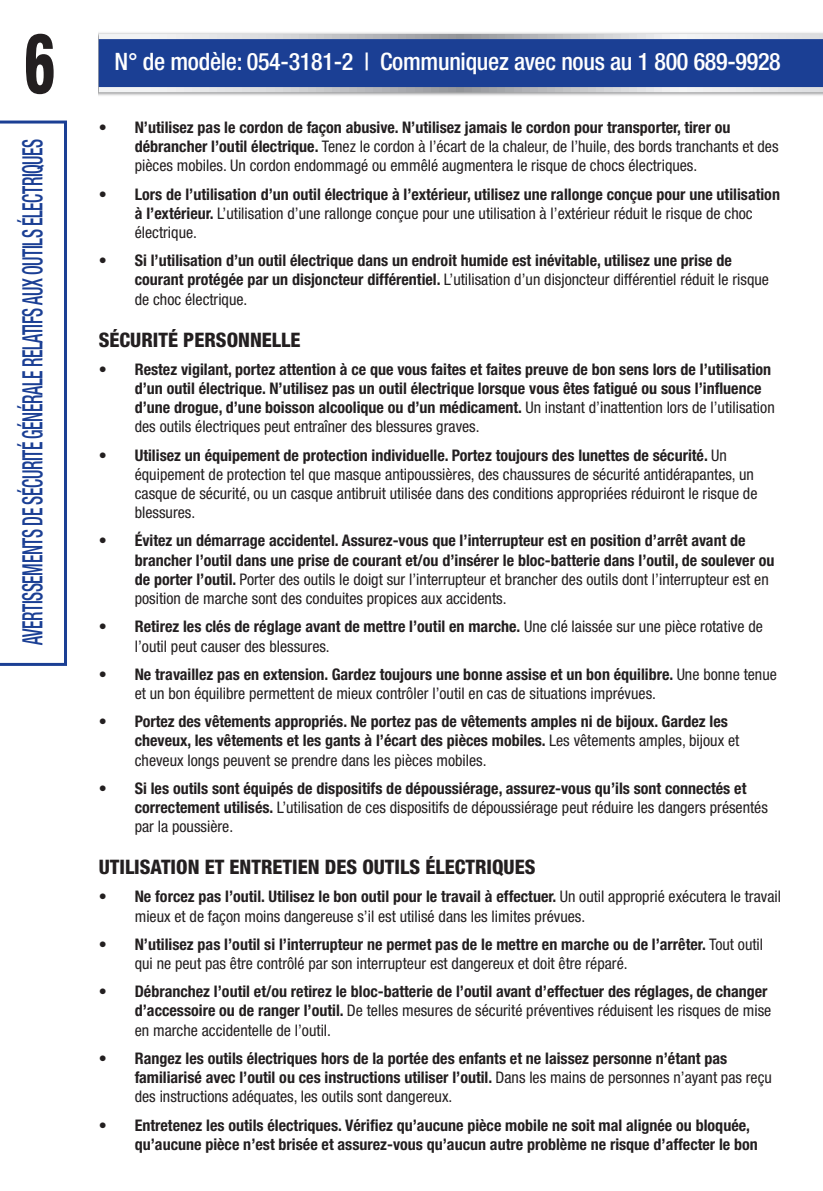
<style>
.page{position:relative;width:823px;height:1191px;background:#fff}
.page>*{position:absolute;margin:0;border:0;box-sizing:border-box;transform-origin:0 0}
.t1{font:800 condensed 83.8px "Helvetica Neue";color:#231f20;scale:.71 1}
.t2{font:500 condensed 28px "Helvetica Neue";letter-spacing:-.025em;color:#1b3f94;scale:.62 1}
.t3{font:500 condensed 24px "Helvetica Neue";letter-spacing:-.01em;color:#fff}
.t4{font:800 condensed 20px "Helvetica Neue";color:#231f20}
.t5{font:700 condensed 16px/19.2px "Helvetica Neue";color:#231f20}
.t6{font:condensed 16px/19.2px "Helvetica Neue LT Std";color:#231f20}
.s1{font-family:"Helvetica Neue";font-weight:700}
.s2{font-family:"Helvetica Neue LT Std";font-weight:400}
</style>
<div class="page">
<svg style="left:99px;top:32px;width:723px;height:60px"></svg>
<svg style="left:99px;top:33px;width:723px;height:54px;background:#2f4f9b"></svg>
<svg style="left:0;top:120px;width:67px;height:546px"></svg>
<h1 class="t1" style="left:24px;top:11px;width:45px">6</h1>
<h2 class="t2" style="left:16px;top:644px;width:817px;rotate:-90deg">AVERTISSEMENTS DE SÉCURITÉ GÉNÉRALE RELATIFS AUX OUTILS ÉLECTRIQUES</h2>
<h3 class="t3" style="left:114px;top:47px;width:667px">N° de modèle: 054-3181-2 | Communiquez avec nous au 1 800 689-9928</h3>
<p class="t5" style="left:99px;top:117px;width:633px">• N’utilisez pas le cordon de façon abusive. N’utilisez jamais le cordon pour transporter, tirer ou</p>
<p class="t6" style="left:135px;top:137px;width:645px"><span class="s1">débrancher l’outil électrique.</span> Tenez le cordon à l’écart de la chaleur, de l’huile, des bords tranchants et des pièces mobiles. Un cordon endommagé ou emmêlé augmentera le risque de chocs électriques.</p>
<p class="t5" style="left:99px;top:184px;width:682px">• Lors de l’utilisation d’un outil électrique à l’extérieur, utilisez une rallonge conçue pour une utilisation</p>
<p class="t6" style="left:135px;top:203px;width:619px"><span class="s1">à l’extérieur.</span> L’utilisation d’une rallonge conçue pour une utilisation à l’extérieur réduit le risque de choc électrique.</p>
<p class="t5" style="left:99px;top:251px;width:634px">• Si l’utilisation d’un outil électrique dans un endroit humide est inévitable, utilisez une prise de</p>
<p class="t6" style="left:135px;top:270px;width:635px"><span class="s1">courant protégée par un disjoncteur différentiel.</span> L’utilisation d’un disjoncteur différentiel réduit le risque de choc électrique.</p>
<p class="t4" style="left:99px;top:327px;width:203px">SÉCURITÉ PERSONNELLE</p>
<p class="t5" style="left:135px;top:359px;width:641px;text-indent:-36px">• Restez vigilant, portez attention à ce que vous faites et faites preuve de bon sens lors de l’utilisation d’un outil électrique. N’utilisez pas un outil électrique lorsque vous êtes fatigué ou sous l’influence d’une drogue, d’une boisson alcoolique ou d’un médicament. <span class="s2">Un instant d’inattention lors de l’utilisation</span></p>
<p class="t6" style="left:135px;top:417px;width:346px">des outils électriques peut entraîner des blessures graves.</p>
<p class="t5" style="left:99px;top:445px;width:629px">• Utilisez un équipement de protection individuelle. Portez toujours des lunettes de sécurité. <span class="s2">Un</span></p>
<p class="t6" style="left:135px;top:464px;width:623px">équipement de protection tel que masque antipoussières, des chaussures de sécurité antidérapantes, un casque de sécurité, ou un casque antibruit utilisée dans des conditions appropriées réduiront le risque de blessures.</p>
<p class="t5" style="left:135px;top:531px;width:641px;text-indent:-36px"><span class="s2">•</span> Évitez un démarrage accidentel. Assurez-vous que l’interrupteur est en position d’arrêt avant de brancher l’outil dans une prise de courant et/ou d’insérer le bloc-batterie dans l’outil, de soulever ou</p>
<p class="t6" style="left:135px;top:569px;width:635px"><span class="s1">de porter l’outil.</span> Porter des outils le doigt sur l’interrupteur et brancher des outils dont l’interrupteur est en position de marche sont des conduites propices aux accidents.</p>
<p class="t5" style="left:99px;top:617px;width:665px">• Retirez les clés de réglage avant de mettre l’outil en marche. <span class="s2">Une clé laissée sur une pièce rotative de</span></p>
<p class="t6" style="left:135px;top:636px;width:196px">l’outil peut causer des blessures.</p>
<p class="t5" style="left:99px;top:664px;width:679px">• Ne travaillez pas en extension. Gardez toujours une bonne assise et un bon équilibre. <span class="s2">Une bonne tenue</span></p>
<p class="t6" style="left:135px;top:683px;width:522px">et un bon équilibre permettent de mieux contrôler l’outil en cas de situations imprévues.</p>
<p class="t5" style="left:135px;top:711px;width:605px;text-indent:-36px">• Portez des vêtements appropriés. Ne portez pas de vêtements amples ni de bijoux. Gardez les cheveux, les vêtements et les gants à l’écart des pièces mobiles. <span class="s2">Les vêtements amples, bijoux et</span></p>
<p class="t6" style="left:135px;top:750px;width:353px">cheveux longs peuvent se prendre dans les pièces mobiles.</p>
<p class="t5" style="left:99px;top:778px;width:648px">• Si les outils sont équipés de dispositifs de dépoussiérage, assurez-vous qu’ils sont connectés et</p>
<p class="t6" style="left:135px;top:797px;width:634px"><span class="s1">correctement utilisés.</span> L’utilisation de ces dispositifs de dépoussiérage peut réduire les dangers présentés par la poussière.</p>
<p class="t4" style="left:99px;top:854px;width:438px">UTILISATION ET ENTRETIEN DES OUTILS ÉLECTRIQUES</p>
<p class="t5" style="left:99px;top:887px;width:683px">• Ne forcez pas l’outil. Utilisez le bon outil pour le travail à effectuer. <span class="s2">Un outil approprié exécutera le travail</span></p>
<p class="t6" style="left:135px;top:906px;width:451px">mieux et de façon moins dangereuse s’il est utilisé dans les limites prévues.</p>
<p class="t5" style="left:99px;top:934px;width:665px">• N’utilisez pas l’outil si l’interrupteur ne permet pas de le mettre en marche ou de l’arrêter. <span class="s2">Tout outil</span></p>
<p class="t6" style="left:135px;top:953px;width:494px">qui ne peut pas être contrôlé par son interrupteur est dangereux et doit être réparé.</p>
<p class="t5" style="left:99px;top:981px;width:670px">• Débranchez l’outil et/ou retirez le bloc-batterie de l’outil avant d’effectuer des réglages, de changer</p>
<p class="t6" style="left:135px;top:1001px;width:637px"><span class="s1">d’accessoire ou de ranger l’outil.</span> De telles mesures de sécurité préventives réduisent les risques de mise en marche accidentelle de l’outil.</p>
<p class="t5" style="left:135px;top:1048px;width:638px;text-indent:-36px">• Rangez les outils électriques hors de la portée des enfants et ne laissez personne n’étant pas familiarisé avec l’outil ou ces instructions utiliser l’outil. <span class="s2">Dans les mains de personnes n’ayant pas reçu</span></p>
<p class="t6" style="left:135px;top:1087px;width:319px">des instructions adéquates, les outils sont dangereux.</p>
<p class="t5" style="left:135px;top:1115px;width:624px;text-indent:-36px">• Entretenez les outils électriques. Vérifiez qu’aucune pièce mobile ne soit mal alignée ou bloquée, qu’aucune pièce n’est brisée et assurez-vous qu’aucun autre problème ne risque d’affecter le bon</p>
</div>
